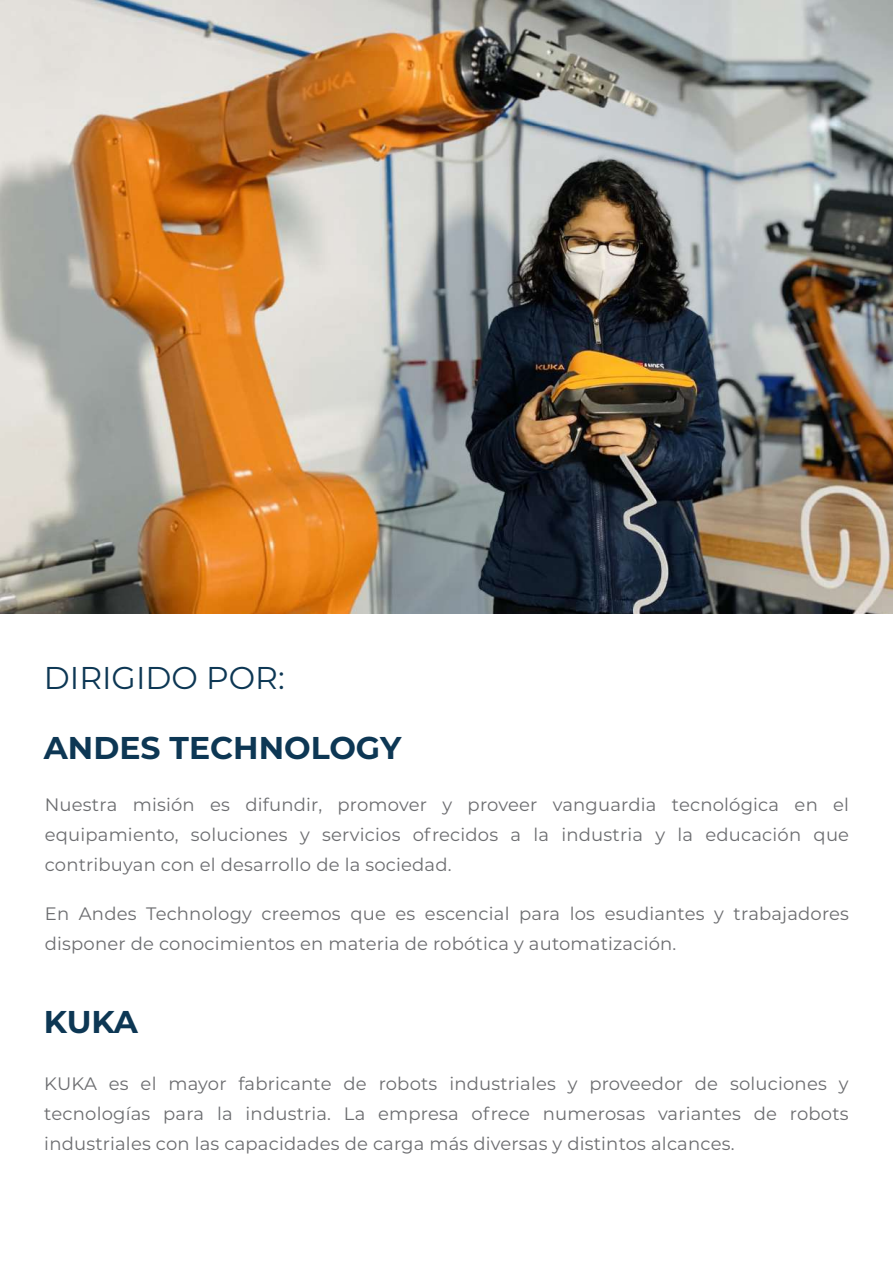
<style>
.page{position:relative;width:893px;height:1263px;background:#fff}
.page>*{position:absolute;margin:0;border:0;box-sizing:border-box;transform-origin:0 0}
.t1{font:700 31.5px "Montserrat";color:#0d3754}
.t2{font:31.5px "Montserrat";color:#0d3754}
.t3{font:18px/30px "Montserrat";letter-spacing:.01em;color:#6c6d70;text-align:justify}
</style>
<div class="page">
<img style="left:0;top:0;width:893px;height:614px">
<h1 class="t2" style="left:44px;top:656px;width:242px">DIRIGIDO POR:</h1>
<h1 class="t1" style="left:44px;top:725px;width:359px">ANDES TECHNOLOGY</h1>
<p class="t3" style="left:45px;top:789px;width:806px">Nuestra misión es difundir, promover y proveer vanguardia tecnológica en el equipamiento, soluciones y servicios ofrecidos a la industria y la educación que contribuyan con el desarrollo de la sociedad.</p>
<p class="t3" style="left:45px;top:898px;width:806px">En Andes Technology creemos que es escencial para los esudiantes y trabajadores disponer de conocimientos en materia de robótica y automatización.</p>
<h1 class="t1" style="left:44px;top:999px;width:96px">KUKA</h1>
<p class="t3" style="left:44px;top:1068px;width:806px">KUKA es el mayor fabricante de robots industriales y proveedor de soluciones y tecnologías para la industria. La empresa ofrece numerosas variantes de robots industriales con las capacidades de carga más diversas y distintos alcances.</p>
</div>
